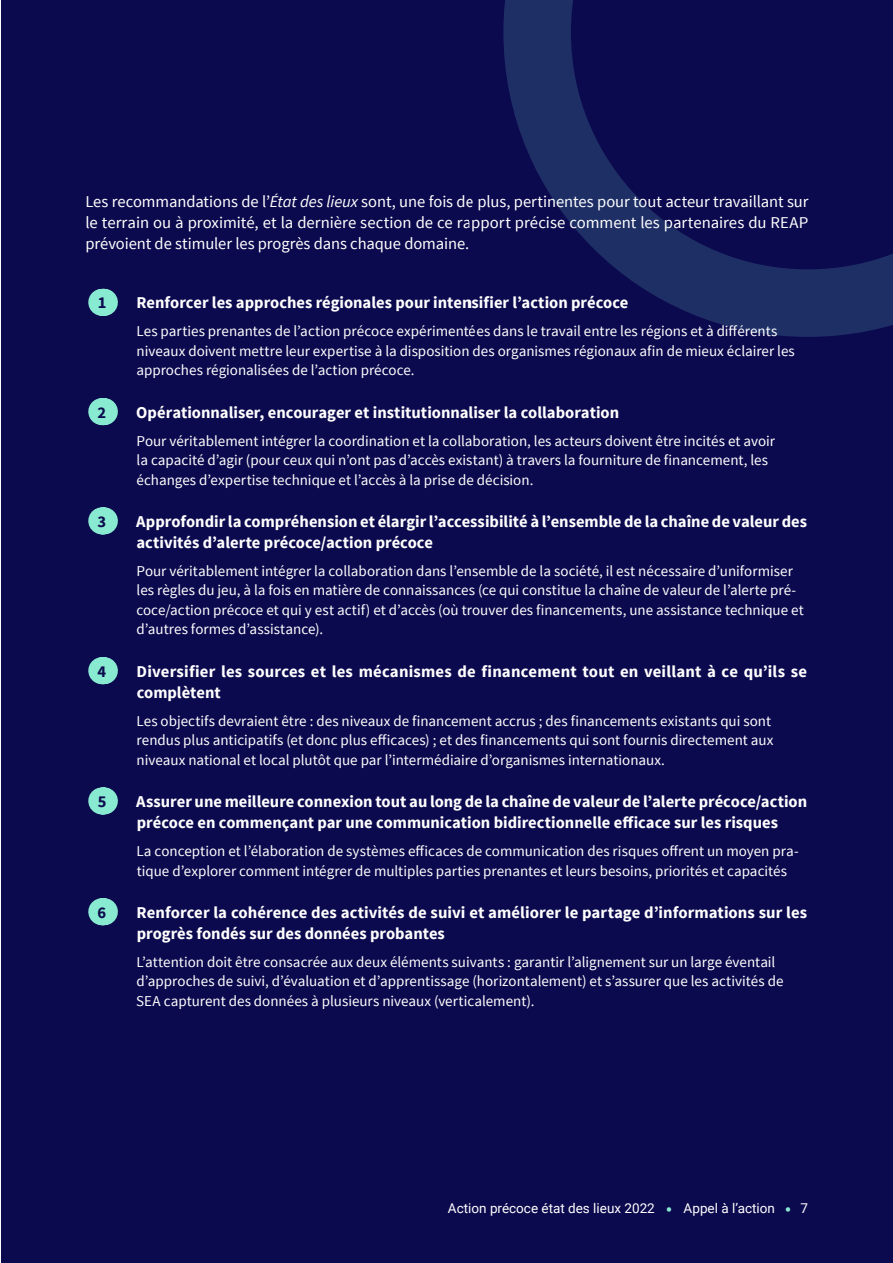
<style>
.page{position:relative;width:893px;height:1263px;background:#fff}
.page>*{position:absolute;margin:0;border:0;box-sizing:border-box;transform-origin:0 0}
.t1{font:700 16.5px/21px "Source Sans Pro";color:#fff}
.t2{font:16.5px/21px "Source Sans Pro";letter-spacing:-.005em;color:#fff;text-align:justify}
.t3{font:700 16.5px "Source Sans Pro";color:#0c0a4e}
.t4{font:15px/19.5px "Source Sans Pro";color:#fff}
.t5{font:13.5px "Roboto";color:#fff}
.s1{font-style:italic}
.s2{font-weight:700;font-size:18px;color:#88ead1}
</style>
<div class="page">
<div style="left:1px;top:0;width:892px;height:1263px;background:#0c0a4e"></div>
<svg style="left:102px;top:289px;width:2px;height:27px"></svg>
<svg style="left:102px;top:398px;width:2px;height:27px"></svg>
<svg style="left:102px;top:507px;width:2px;height:27px"></svg>
<svg style="left:102px;top:657px;width:2px;height:27px"></svg>
<svg style="left:102px;top:787px;width:2px;height:27px"></svg>
<svg style="left:102px;top:898px;width:2px;height:27px"></svg>
<svg style="left:503px;top:0;width:390px;height:337px"></svg>
<p class="t2" style="left:85px;top:191px;width:724px">Les recommandations de l’<span class="s1">État des lieux</span> sont, une fois de plus, pertinentes pour tout acteur travaillant sur le terrain ou à proximité, et la dernière section de ce rapport précise comment les partenaires du REAP prévoient de stimuler les progrès dans chaque domaine.</p>
<p class="t3" style="left:98px;top:292px;width:10px">1</p>
<p class="t1" style="left:137px;top:293px;width:493px">Renforcer les approches régionales pour intensifier l’action précoce</p>
<p class="t4" style="left:136px;top:322px;width:660px">Les parties prenantes de l’action précoce expérimentées dans le travail entre les régions et à différents niveaux doivent mettre leur expertise à la disposition des organismes régionaux afin de mieux éclairer les approches régionalisées de l’action précoce.</p>
<p class="t3" style="left:98px;top:402px;width:10px">2</p>
<p class="t1" style="left:136px;top:402px;width:484px">Opérationnaliser, encourager et institutionnaliser la collaboration</p>
<p class="t4" style="left:137px;top:431px;width:640px">Pour véritablement intégrer la coordination et la collaboration, les acteurs doivent être incités et avoir la capacité d’agir (pour ceux qui n’ont pas d’accès existant) à travers la fourniture de financement, les échanges d’expertise technique et l’accès à la prise de décision.</p>
<p class="t3" style="left:98px;top:511px;width:10px">3</p>
<p class="t1" style="left:136px;top:512px;width:672px">Approfondir la compréhension et élargir l’accessibilité à l’ensemble de la chaîne de valeur des activités d’alerte précoce/action précoce</p>
<p class="t4" style="left:136px;top:561px;width:669px">Pour véritablement intégrer la collaboration dans l’ensemble de la société, il est nécessaire d’uniformiser les règles du jeu, à la fois en matière de connaissances (ce qui constitue la chaîne de valeur de l’alerte pré&shy;coce/action précoce et qui y est actif) et d’accès (où trouver des financements, une assistance technique et d’autres formes d’assistance).</p>
<p class="t3" style="left:97px;top:661px;width:10px">4</p>
<p class="t1" style="left:137px;top:661px;width:672px">Diversifier les sources et les mécanismes de financement tout en veillant à ce qu’ils se complètent</p>
<p class="t4" style="left:137px;top:711px;width:638px">Les objectifs devraient être : des niveaux de financement accrus ; des financements existants qui sont rendus plus anticipatifs (et donc plus efficaces) ; et des financements qui sont fournis directement aux niveaux national et local plutôt que par l’intermédiaire d’organismes internationaux.</p>
<p class="t3" style="left:98px;top:791px;width:10px">5</p>
<p class="t1" style="left:136px;top:792px;width:672px">Assurer une meilleure connexion tout au long de la chaîne de valeur de l’alerte précoce/action précoce en commençant par une communication bidirectionnelle efficace sur les risques</p>
<p class="t4" style="left:137px;top:841px;width:664px">La conception et l’élaboration de systèmes efficaces de communication des risques offrent un moyen pra&shy;tique d’explorer comment intégrer de multiples parties prenantes et leurs besoins, priorités et capacités</p>
<p class="t3" style="left:98px;top:902px;width:10px">6</p>
<p class="t1" style="left:137px;top:902px;width:672px">Renforcer la cohérence des activités de suivi et améliorer le partage d’informations sur les progrès fondés sur des données probantes</p>
<p class="t4" style="left:136px;top:952px;width:649px">L’attention doit être consacrée aux deux éléments suivants : garantir l’alignement sur un large éventail d’approches de suivi, d’évaluation et d’apprentissage (horizontalement) et s’assurer que les activités de<br>SEA capturent des données à plusieurs niveaux (verticalement).</p>
<p class="t5" style="left:448px;top:1198px;width:361px">Action précoce état des lieux 2022 <span class="s2">•</span> Appel à l’action <span class="s2">•</span> 7</p>
</div>
